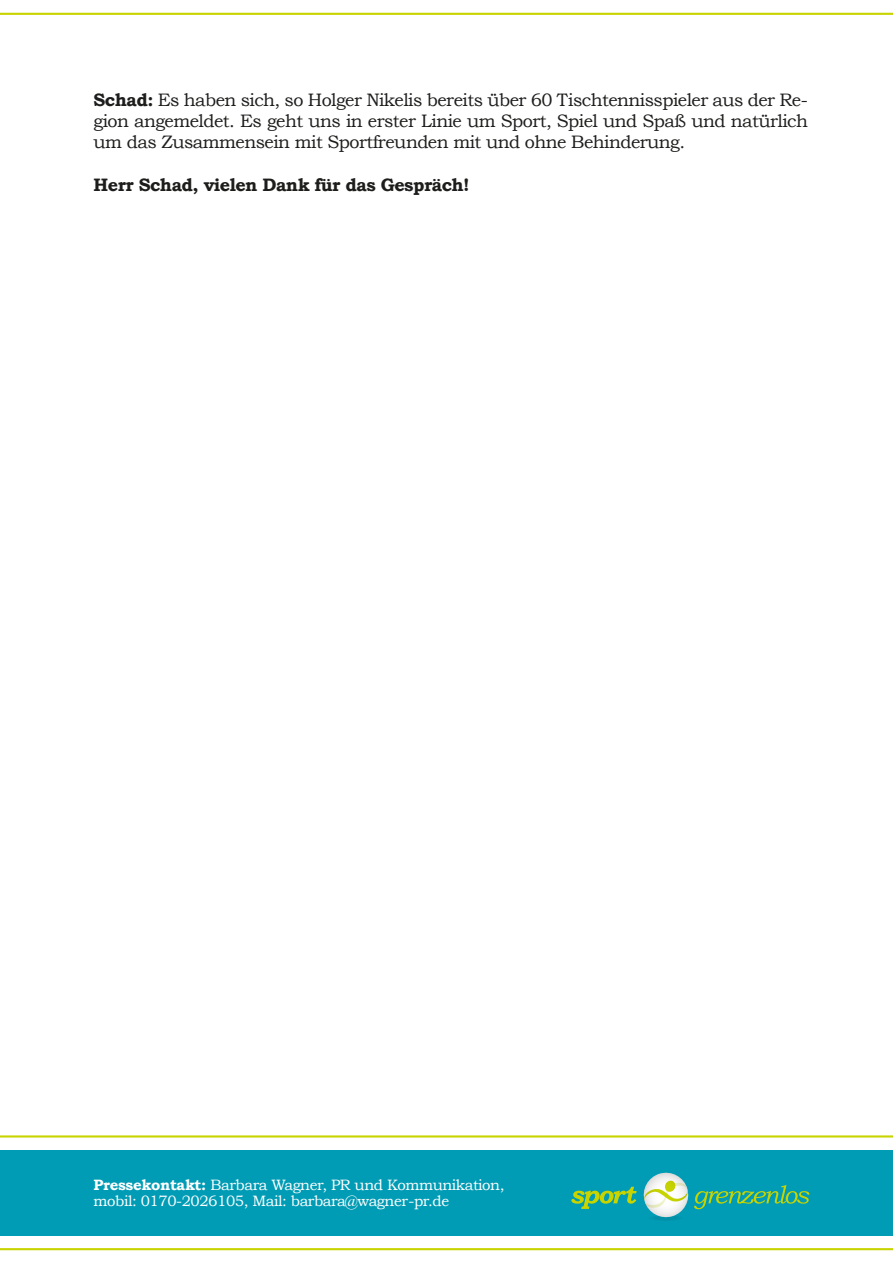
<style>
.page{position:relative;width:893px;height:1263px;background:#fff}
.page>*{position:absolute;margin:0;border:0;box-sizing:border-box;transform-origin:0 0}
.t1{font:18px/21px "Bookman Old Style";letter-spacing:-.03em;color:#1d1d1b;text-align:justify}
.t2{font:700 18px "Bookman Old Style";letter-spacing:-.03em;color:#1d1d1b}
.t3{font:15px/16.5px "Bookman Old Style";letter-spacing:-.03em;color:#fff}
.s1{font-weight:700}
</style>
<div class="page">
<div style="left:0;top:1150px;width:893px;height:85px;background:#009cb5"></div>
<hr style="left:0;top:13px;width:893px;height:2px;background:#c8d400">
<hr style="left:0;top:1248px;width:893px;height:2px;background:#c8d400">
<div style="left:648px;top:1215px;width:36px;height:6px;background:#0091aa;border-radius:50%"></div>
<svg style="left:571px;top:1172px;width:238px;height:46px"></svg>
<hr style="left:0;top:1135px;width:893px;height:2px;background:#c8d400">
<p class="t1" style="left:94px;top:90px;width:716px"><span class="s1">Schad:</span> Es haben sich, so Holger Nikelis bereits über 60 Tischtennisspieler aus der Re&shy;gion angemeldet. Es geht uns in erster Linie um Sport, Spiel und Spaß und natürlich um das Zusammensein mit Sportfreunden mit und ohne Behinderung.</p>
<p class="t2" style="left:94px;top:174px;width:378px">Herr Schad, vielen Dank für das Gespräch!</p>
<p class="t3" style="left:94px;top:1176px;width:412px"><span class="s1">Pressekontakt:</span> Barbara Wagner, PR und Kommunikation, mobil: 0170-2026105, Mail: barbara@wagner-pr.de</p>
</div>
